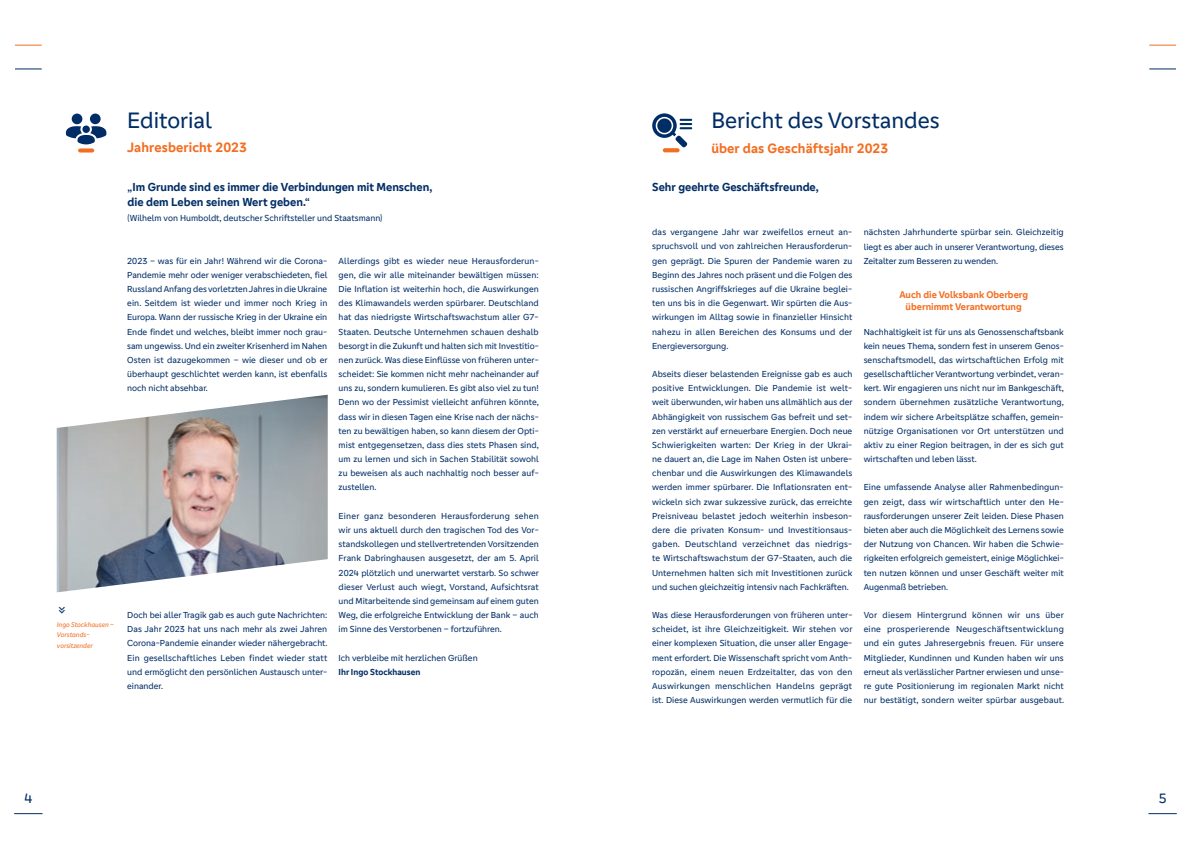
<style>
.page{position:relative;width:1191px;height:842px;background:#fff}
.page>*{position:absolute;margin:0;border:0;box-sizing:border-box;transform-origin:0 0}
.t1{font:23px "Genos GFG";color:#002d66}
.t2{font:700 14px "Genos GFG";letter-spacing:.005em;color:#f36e21}
.t3{font:14px "Genos GFG";color:#002d66}
.t4{font:700 12px/15px "Genos GFG";color:#002d66}
.t5{font:700 10px/12px "Genos GFG";color:#f36e21;text-align:center}
.t6{font:9px/14.2px "Genos GFG";color:#002d66;text-align:justify}
.t7{font:700 9px "Genos GFG";color:#002d66}
.t8{font:italic 7px/10.6px "Genos GFG";letter-spacing:-.005em;color:#f36e21}
</style>
<div class="page">
<svg style="left:652px;top:113px;width:40px;height:35px"></svg>
<svg style="left:663px;top:148px;width:16px;height:4px"></svg>
<svg style="left:66px;top:114px;width:40px;height:30px"></svg>
<div style="left:78px;top:148px;width:16px;height:5px;background:#f36e21;border-radius:2px"></div>
<img style="left:57px;top:395px;width:271px;height:197px">
<svg style="left:15px;top:69px;width:27px;height:1px"></svg>
<svg style="left:15px;top:45px;width:27px;height:1px"></svg>
<svg style="left:14px;top:813px;width:29px;height:1px"></svg>
<svg style="left:1149px;top:69px;width:27px;height:1px"></svg>
<svg style="left:1149px;top:45px;width:27px;height:1px"></svg>
<svg style="left:1148px;top:813px;width:28px;height:1px"></svg>
<h1 class="t1" style="left:127px;top:107px;width:87px">Editorial</h1>
<h2 class="t2" style="left:127px;top:139px;width:121px">Jahresbericht 2023</h2>
<h3 class="t4" style="left:128px;top:179px;width:306px">„Im Grunde sind es immer die Verbindungen mit Menschen, die dem Leben seinen Wert geben.“</h3>
<p class="t6" style="left:128px;top:211px;width:256px">(Wilhelm von Humboldt, deutscher Schriftsteller und Staatsmann)</p>
<p class="t8" style="left:57px;top:619px;width:58px">Ingo Stockhausen –<br>Vorstands&shy;vorsitzender</p>
<p class="t6" style="left:127px;top:254px;width:202px">2023 – was für ein Jahr! Während wir die Corona-Pandemie mehr oder weniger verabschiedeten, fiel Russland Anfang des vorletzten Jahres in die Ukraine ein. Seitdem ist wieder und immer noch Krieg in Europa. Wann der russische Krieg in der Ukraine ein Ende findet und welches, bleibt immer noch grau&shy;sam ungewiss. Und ein zweiter Krisenherd im Nahen Osten ist dazugekommen – wie dieser und ob er überhaupt geschlichtet werden kann, ist ebenfalls noch nicht absehbar.</p>
<p class="t6" style="left:127px;top:608px;width:202px;text-align:left">Doch bei aller Tragik gab es auch gute Nachrichten:<br>Das Jahr 2023 hat uns nach mehr als zwei Jahren Corona-Pandemie einander wieder nähergebracht.<br>Ein gesellschaftliches Leben findet wieder statt und ermöglicht den persönlichen Austausch unter&shy;einander.</p>
<p class="t6" style="left:339px;top:254px;width:202px">Allerdings gibt es wieder neue Herausforderun&shy;gen, die wir alle miteinander bewältigen müssen:<br>Die Inflation ist weiterhin hoch, die Auswirkungen des Klimawandels werden spürbarer. Deutschland hat das niedrigste Wirtschaftswachstum aller G7- Staaten. Deutsche Unternehmen schauen deshalb besorgt in die Zukunft und halten sich mit Investitio&shy;nen zurück. Was diese Einflüsse von früheren unter&shy;scheidet: Sie kommen nicht mehr nacheinander auf uns zu, sondern kumulieren. Es gibt also viel zu tun!<br>Denn wo der Pessimist vielleicht anführen könnte, dass wir in diesen Tagen eine Krise nach der nächs&shy;ten zu bewältigen haben, so kann diesem der Opti&shy;mist entgegensetzen, dass dies stets Phasen sind, um zu lernen und sich in Sachen Stabilität sowohl zu beweisen als auch nachhaltig noch besser auf&shy;zustellen.</p>
<p class="t6" style="left:339px;top:509px;width:202px">Einer ganz besonderen Herausforderung sehen wir uns aktuell durch den tragischen Tod des Vor&shy;standskollegen und stellvertretenden Vorsitzenden Frank Dabringhausen ausgesetzt, der am 5. April 2024 plötzlich und unerwartet verstarb. So schwer dieser Verlust auch wiegt, Vorstand, Aufsichtsrat und Mitarbeitende sind gemeinsam auf einem guten Weg, die erfolgreiche Entwicklung der Bank – auch im Sinne des Verstorbenen – fortzuführen.</p>
<p class="t6" style="left:339px;top:650px;width:140px">Ich verbleibe mit herzlichen Grüßen</p>
<p class="t7" style="left:339px;top:666px;width:83px">Ihr Ingo Stockhausen</p>
<h1 class="t1" style="left:711px;top:107px;width:230px">Bericht des Vorstandes</h1>
<h2 class="t2" style="left:711px;top:140px;width:178px">über das Geschäftsjahr 2023</h2>
<h3 class="t4" style="left:652px;top:179px;width:168px">Sehr geehrte Geschäftsfreunde,</h3>
<p class="t6" style="left:652px;top:225px;width:202px;text-align:left">das vergangene Jahr war zweifellos erneut an-- spruchsvoll und von zahlreichen Herausforderun&shy;gen geprägt. Die Spuren der Pandemie waren zu Beginn des Jahres noch präsent und die Folgen des russischen Angriffskrieges auf die Ukraine beglei&shy;ten uns bis in die Gegenwart. Wir spürten die Aus&shy;wirkungen im Alltag sowie in finanzieller Hinsicht nahezu in allen Bereichen des Konsums und der Energieversorgung.</p>
<p class="t6" style="left:652px;top:367px;width:202px">Abseits dieser belastenden Ereignisse gab es auch positive Entwicklungen. Die Pandemie ist welt&shy;weit überwunden, wir haben uns allmählich aus der Abhängigkeit von russischem Gas befreit und set&shy;zen verstärkt auf erneuerbare Energien. Doch neue Schwierigkeiten warten: Der Krieg in der Ukrai&shy;ne dauert an, die Lage im Nahen Osten ist unbere&shy;chenbar und die Auswirkungen des Klimawandels werden immer spürbarer. Die Inflationsraten ent&shy;wickeln sich zwar sukzessive zurück, das erreichte Preisniveau belastet jedoch weiterhin insbeson&shy;dere die privaten Konsum- und Investitionsaus&shy;gaben. Deutschland verzeichnet das niedrigs&shy;te Wirtschaftswachstum der G7-Staaten, auch die Unternehmen halten sich mit Investitionen zurück und suchen gleichzeitig intensiv nach Fachkräften.</p>
<p class="t6" style="left:652px;top:608px;width:202px">Was diese Herausforderungen von früheren unter&shy;scheidet, ist ihre Gleichzeitigkeit. Wir stehen vor einer komplexen Situation, die unser aller Engage&shy;ment erfordert. Die Wissenschaft spricht vom Anth&shy;ropozän, einem neuen Erdzeitalter, das von den Auswirkungen menschlichen Handelns geprägt ist. Diese Auswirkungen werden vermutlich für die</p>
<p class="t6" style="left:863px;top:225px;width:202px">nächsten Jahrhunderte spürbar sein. Gleichzeitig liegt es aber auch in unserer Verantwortung, dieses Zeitalter zum Besseren zu wenden.</p>
<p class="t5" style="left:899px;top:289px;width:130px">Auch die Volksbank Oberberg übernimmt Verantwortung</p>
<p class="t6" style="left:863px;top:324px;width:202px">Nachhaltigkeit ist für uns als Genossenschaftsbank kein neues Thema, sondern fest in unserem Genos&shy;senschaftsmodell, das wirtschaftlichen Erfolg mit gesellschaftlicher Verantwortung verbindet, veran&shy;kert. Wir engagieren uns nicht nur im Bankgeschäft, sondern übernehmen zusätzliche Verantwortung, indem wir sichere Arbeitsplätze schaffen, gemein&shy;nützige Organisationen vor Ort unterstützen und aktiv zu einer Region beitragen, in der es sich gut wirtschaften und leben lässt.</p>
<p class="t6" style="left:863px;top:480px;width:202px;text-align:left">Eine umfassende Analyse aller Rahmenbedingun&shy;gen zeigt, dass wir wirtschaftlich unter den He-- rausforderungen unserer Zeit leiden. Diese Phasen bieten aber auch die Möglichkeit des Lernens sowie der Nutzung von Chancen. Wir haben die Schwie&shy;rigkeiten erfolgreich gemeistert, einige Möglichkei&shy;ten nutzen können und unser Geschäft weiter mit Augenmaß betrieben.</p>
<p class="t6" style="left:863px;top:608px;width:202px">Vor diesem Hintergrund können wir uns über eine prosperierende Neugeschäftsentwicklung und ein gutes Jahresergebnis freuen. Für unsere Mitglieder, Kundinnen und Kunden haben wir uns erneut als verlässlicher Partner erwiesen und unse&shy;re gute Positionierung im regionalen Markt nicht nur bestätigt, sondern weiter spürbar ausgebaut.</p>
<h2 class="t3" style="left:25px;top:790px;width:9px">4</h2>
<h2 class="t3" style="left:1158px;top:790px;width:9px">5</h2>
</div>
